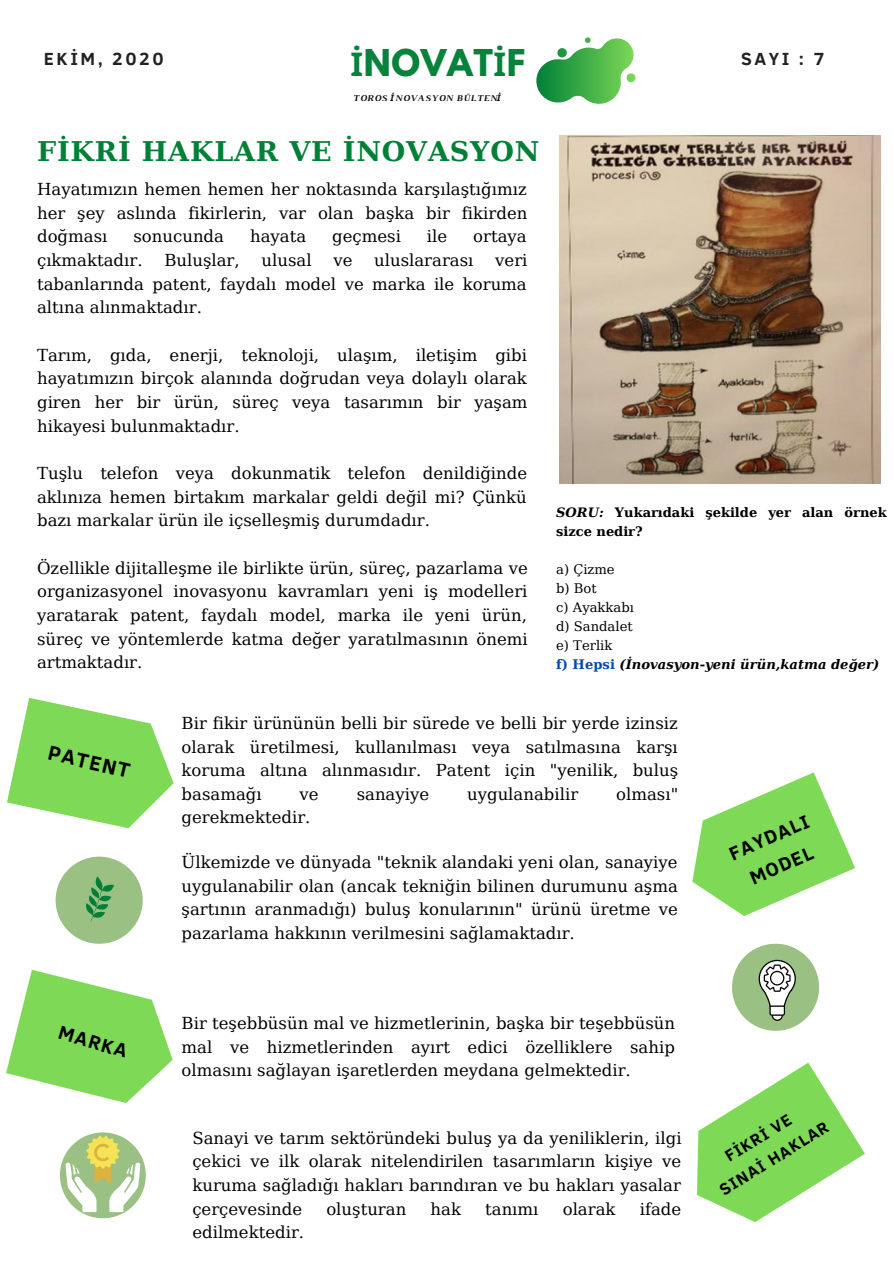
<style>
.page{position:relative;width:894px;height:1264px;background:#fff}
.page>*{position:absolute;margin:0;border:0;box-sizing:border-box;transform-origin:0 0}
.t1{font:700 32.7px "League Spartan";letter-spacing:.02em;color:#008037}
.t2{font:700 27px "DejaVu Serif";letter-spacing:.03em;color:#008037}
.t3{font:700 21px "Clear Sans";color:#000}
.t4{font:700 19.65px "Clear Sans";color:#000}
.t5{font:700 19.5px/30.5px "Clear Sans";color:#000;text-align:center}
.t6{font:700 18px "Clear Sans";letter-spacing:.14em;color:#222}
.t7{font:700 16.8px/26.1px "Clear Sans";color:#000;text-align:center}
.t8{font:16.5px/23.7px "DejaVu Serif";color:#000;text-align:justify}
.t9{font:13.2px/18.9px "DejaVu Serif";color:#000}
.t10{font:700 13.05px/18.9px "DejaVu Serif";color:#000}
.t11{font:italic 700 9px "Luthier";letter-spacing:.07em;color:#000}
.s1{font-family:"Noto Sans"}
.s2{font-style:italic}
.s3{font-weight:700;color:#004aad}
.s4{font-weight:700;font-style:italic}
</style>
<div class="page">
<svg style="left:536px;top:37px;width:99px;height:67px"></svg>
<svg style="left:7px;top:697px;width:167px;height:132px"></svg>
<svg style="left:6px;top:969px;width:167px;height:134px"></svg>
<svg style="left:692px;top:772px;width:162px;height:144px"></svg>
<svg style="left:697px;top:1062px;width:167px;height:160px"></svg>
<img style="left:559px;top:136px;width:321px;height:348px">
<svg style="left:60px;top:1132px;width:85px;height:85px"></svg>
<svg style="left:56px;top:856px;width:87px;height:87px"></svg>
<svg style="left:732px;top:943px;width:86px;height:87px"></svg>
<h1 class="t1" style="left:350px;top:46px;width:176px"><span class="s1">İ</span>NOVAT<span class="s1">İ</span>F</h1>
<p class="t11" style="left:352px;top:94px;width:150px">TOROS <span class="s1">İ</span>NOVASYON BÜLTEN<span class="s1">İ</span></p>
<p class="t6" style="left:44px;top:45px;width:121px">EKİM, 2020</p>
<p class="t6" style="left:741px;top:45px;width:85px">SAYI : 7</p>
<h2 class="t2" style="left:37px;top:136px;width:503px">FİKRİ HAKLAR VE İNOVASYON</h2>
<p class="t8" style="left:37px;top:177px;width:491px">Hayatımızın hemen hemen her noktasında karşılaştığımız her şey aslında fikirlerin, var olan başka bir fikirden doğması</p>
<p class="t8" style="left:133px;top:225px;width:92px">sonucunda</p>
<p class="t8" style="left:250px;top:225px;width:58px">hayata</p>
<p class="t8" style="left:332px;top:225px;width:70px">geçmesi</p>
<p class="t8" style="left:427px;top:225px;width:22px">ile</p>
<p class="t8" style="left:473px;top:225px;width:55px">ortaya</p>
<p class="t8" style="left:37px;top:248px;width:107px">çıkmaktadır.</p>
<p class="t8" style="left:164px;top:248px;width:77px">Buluşlar,</p>
<p class="t8" style="left:261px;top:248px;width:52px">ulusal</p>
<p class="t8" style="left:333px;top:248px;width:21px">ve</p>
<p class="t8" style="left:374px;top:248px;width:101px">uluslararası</p>
<p class="t8" style="left:37px;top:248px;width:492px;text-indent:458px">veri tabanlarında patent, faydalı model ve marka ile koruma altına alınmaktadır.</p>
<p class="t8" style="left:37px;top:343px;width:492px">Tarım, gıda, enerji, teknoloji, ulaşım, iletişim gibi hayatımızın birçok alanında doğrudan veya dolaylı olarak giren her bir ürün, süreç veya tasarımın bir yaşam hikayesi bulunmaktadır.</p>
<p class="t8" style="left:37px;top:461px;width:491px">Tuşlu telefon veya dokunmatik telefon denildiğinde aklınıza hemen birtakım markalar geldi değil mi? Çünkü bazı markalar ürün ile içselleşmiş durumdadır.</p>
<p class="t8" style="left:37px;top:556px;width:492px">Özellikle dijitalleşme ile birlikte ürün, süreç, pazarlama ve organizasyonel inovasyonu kavramları yeni iş modelleri yaratarak patent, faydalı model, marka ile yeni ürün, süreç ve yöntemlerde katma değer yaratılmasının önemi artmaktadır.</p>
<p class="t10" style="left:556px;top:503px;width:332px"><span class="s2">SORU:</span> Yukarıdaki şekilde yer alan örnek sizce nedir?</p>
<p class="t9" style="left:556px;top:560px;width:324px">a) Çizme<br>b) Bot<br>c) Ayakkabı<br>d) Sandalet<br>e) Terlik<br><span class="s3">f) Hepsi</span> <span class="s4">(İnovasyon-yeni ürün,katma değer)</span></p>
<p class="t3" style="left:52px;top:737px;width:85px;rotate:13deg">PATENT</p>
<p class="t4" style="left:63px;top:1018px;width:72px;rotate:16deg">MARKA</p>
<p class="t8" style="left:181px;top:711px;width:498px">Bir fikir ürününün belli bir sürede ve belli bir yerde izinsiz olarak üretilmesi, kullanılması veya satılmasına karşı koruma altına alınmasıdır. Patent için "yenilik, buluş basamağı</p>
<p class="t8" style="left:299px;top:782px;width:21px">ve</p>
<p class="t8" style="left:356px;top:782px;width:74px">sanayiye</p>
<p class="t8" style="left:467px;top:782px;width:113px">uygulanabilir</p>
<p class="t8" style="left:616px;top:782px;width:64px">olması"</p>
<p class="t8" style="left:181px;top:806px;width:130px">gerekmektedir.</p>
<p class="t8" style="left:181px;top:850px;width:498px">Ülkemizde ve dünyada "teknik alandaki yeni olan, sanayiye uygulanabilir olan (ancak tekniğin bilinen durumunu aşma şartının aranmadığı) buluş konularının" ürünü üretme ve pazarlama hakkının verilmesini sağlamaktadır.</p>
<p class="t8" style="left:181px;top:1011px;width:495px">Bir teşebbüsün mal ve hizmetlerinin, başka bir teşebbüsün mal ve hizmetlerinden ayırt edici özelliklere sahip olmasını sağlayan işaretlerden meydana gelmektedir.</p>
<p class="t8" style="left:192px;top:1126px;width:490px">Sanayi ve tarım sektöründeki buluş ya da yeniliklerin, ilgi çekici ve ilk olarak nitelendirilen tasarımların kişiye ve kuruma sağladığı hakları barındıran ve bu hakları yasalar çerçevesinde</p>
<p class="t8" style="left:326px;top:1197px;width:81px">oluşturan</p>
<p class="t8" style="left:430px;top:1197px;width:32px">hak</p>
<p class="t8" style="left:485px;top:1197px;width:55px">tanımı</p>
<p class="t8" style="left:562px;top:1197px;width:54px">olarak</p>
<p class="t8" style="left:639px;top:1197px;width:43px">ifade</p>
<p class="t8" style="left:192px;top:1220px;width:113px">edilmektedir.</p>
<p class="t5" style="left:723px;top:839px;width:87px;rotate:-23deg">FAYDALI<br>MODEL</p>
<p class="t7" style="left:699px;top:1157px;width:126px;rotate:-32deg">FİKRİ VE<br>SINAİ HAKLAR</p>
</div>
